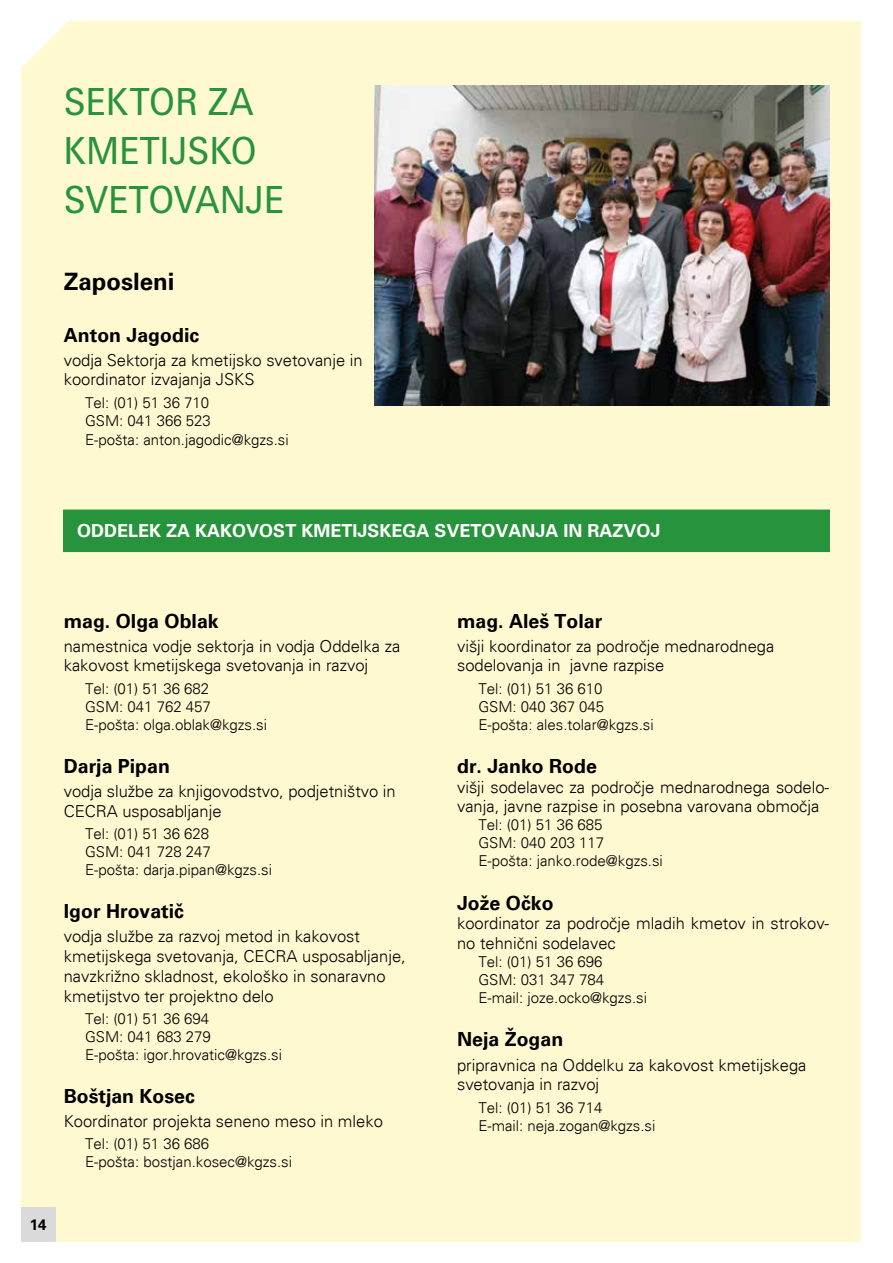
<style>
.page{position:relative;width:893px;height:1263px;background:#fff}
.page>*{position:absolute;margin:0;border:0;box-sizing:border-box;transform-origin:0 0}
.t1{font:40.5px/48.6px "Unitus TEE";letter-spacing:.01em;color:#27933c;scale:.9 1}
.t2{font:700 24px "Univers";color:#000}
.t3{font:700 19.5px "Univers";color:#000}
.t4{font:700 18px "Univers";color:#fff}
.t5{font:300 16.5px/19.8px "Univers";color:#000}
.t6{font:300 15px/18px "Univers";color:#000}
.t7{font:700 15px "Univers";color:#000}
</style>
<div class="page">
<div style="left:6px;top:15px;width:855px;height:1248px;background:#fff9d2"></div>
<div style="left:64px;top:510px;width:765px;height:41px;background:#27933c"></div>
<div style="left:63px;top:509px;width:767px;height:43px;border:2px solid #27933c"></div>
<img style="left:374px;top:85px;width:455px;height:320px">
<div style="left:0;top:0;width:893px;height:21px;background:#fff"></div>
<div style="left:0;top:1242px;width:893px;height:21px;background:#fff"></div>
<div style="left:0;top:0;width:21px;height:1263px;background:#fff"></div>
<div style="left:21px;top:1208px;width:34px;height:34px;background:#dadada"></div>
<svg style="left:21px;top:21px;width:47px;height:47px"></svg>
<h1 class="t1" style="left:64px;top:78px;width:246px">SEKTOR ZA<br>KMETIJSKO<br>SVETOVANJE</h1>
<h2 class="t2" style="left:64px;top:267px;width:112px">Zaposleni</h2>
<p class="t3" style="left:64px;top:323px;width:137px">Anton Jagodic</p>
<p class="t5" style="left:64px;top:350px;width:300px">vodja Sektorja za kmetijsko svetovanje in koordinator izvajanja JSKS</p>
<p class="t6" style="left:85px;top:393px;width:127px">Tel: (01) 51 36 710<br>GSM: 041 366 523</p>
<p class="t6" style="left:85px;top:431px;width:205px">E-pošta: anton.jagodic@kgzs.si</p>
<p class="t4" style="left:77px;top:520px;width:585px">ODDELEK ZA KAKOVOST KMETIJSKEGA SVETOVANJA IN RAZVOJ</p>
<p class="t3" style="left:64px;top:609px;width:156px">mag. Olga Oblak</p>
<p class="t5" style="left:64px;top:636px;width:338px">namestnica vodje sektorja in vodja Oddelka za kakovost kmetijskega svetovanja in razvoj</p>
<p class="t6" style="left:85px;top:679px;width:184px">Tel: (01) 51 36 682<br>GSM: 041 762 457<br>E-pošta: olga.oblak@kgzs.si</p>
<p class="t3" style="left:64px;top:754px;width:108px">Darja Pipan</p>
<p class="t5" style="left:64px;top:781px;width:333px">vodja službe za knjigovodstvo, podjetništvo in<br>CECRA usposabljanje</p>
<p class="t6" style="left:85px;top:825px;width:189px">Tel: (01) 51 36 628<br>GSM: 041 728 247<br>E-pošta: darja.pipan@kgzs.si</p>
<p class="t3" style="left:64px;top:900px;width:122px">Igor Hrovatič</p>
<p class="t5" style="left:64px;top:926px;width:344px">vodja službe za razvoj metod in kakovost kmetijskega svetovanja, CECRA usposabljanje, navzkrižno skladnost, ekološko in sonaravno kmetijstvo ter projektno delo</p>
<p class="t6" style="left:85px;top:1009px;width:199px">Tel: (01) 51 36 694<br>GSM: 041 683 279<br>E-pošta: igor.hrovatic@kgzs.si</p>
<p class="t3" style="left:64px;top:1084px;width:133px">Boštjan Kosec</p>
<p class="t5" style="left:64px;top:1111px;width:321px">Koordinator projekta seneno meso in mleko</p>
<p class="t6" style="left:85px;top:1135px;width:209px">Tel: (01) 51 36 686<br>E-pošta: bostjan.kosec@kgzs.si</p>
<p class="t7" style="left:30px;top:1216px;width:18px">14</p>
<p class="t3" style="left:457px;top:609px;width:147px">mag. Aleš Tolar</p>
<p class="t5" style="left:457px;top:636px;width:319px">višji koordinator za področje mednarodnega sodelovanja in javne razpise</p>
<p class="t6" style="left:478px;top:679px;width:177px">Tel: (01) 51 36 610<br>GSM: 040 367 045<br>E-pošta: ales.tolar@kgzs.si</p>
<p class="t3" style="left:457px;top:754px;width:141px">dr. Janko Rode</p>
<p class="t5" style="left:457px;top:777px;width:374px">višji sodelavec za področje mednarodnega sodelo&shy;vanja, javne razpise in posebna varovana območja</p>
<p class="t6" style="left:478px;top:816px;width:186px">Tel: (01) 51 36 685<br>GSM: 040 203 117<br>E-pošta: janko.rode@kgzs.si</p>
<p class="t3" style="left:457px;top:891px;width:98px">Jože Očko</p>
<p class="t5" style="left:457px;top:914px;width:374px">koordinator za področje mladih kmetov in strokov&shy;no tehnični sodelavec</p>
<p class="t6" style="left:478px;top:953px;width:170px">Tel: (01) 51 36 696<br>GSM: 031 347 784<br>E-mail: joze.ocko@kgzs.si</p>
<p class="t3" style="left:457px;top:1028px;width:108px">Neja Žogan</p>
<p class="t5" style="left:457px;top:1055px;width:351px">pripravnica na Oddelku za kakovost kmetijskega svetovanja in razvoj</p>
<p class="t6" style="left:478px;top:1098px;width:179px">Tel: (01) 51 36 714<br>E-mail: neja.zogan@kgzs.si</p>
</div>
